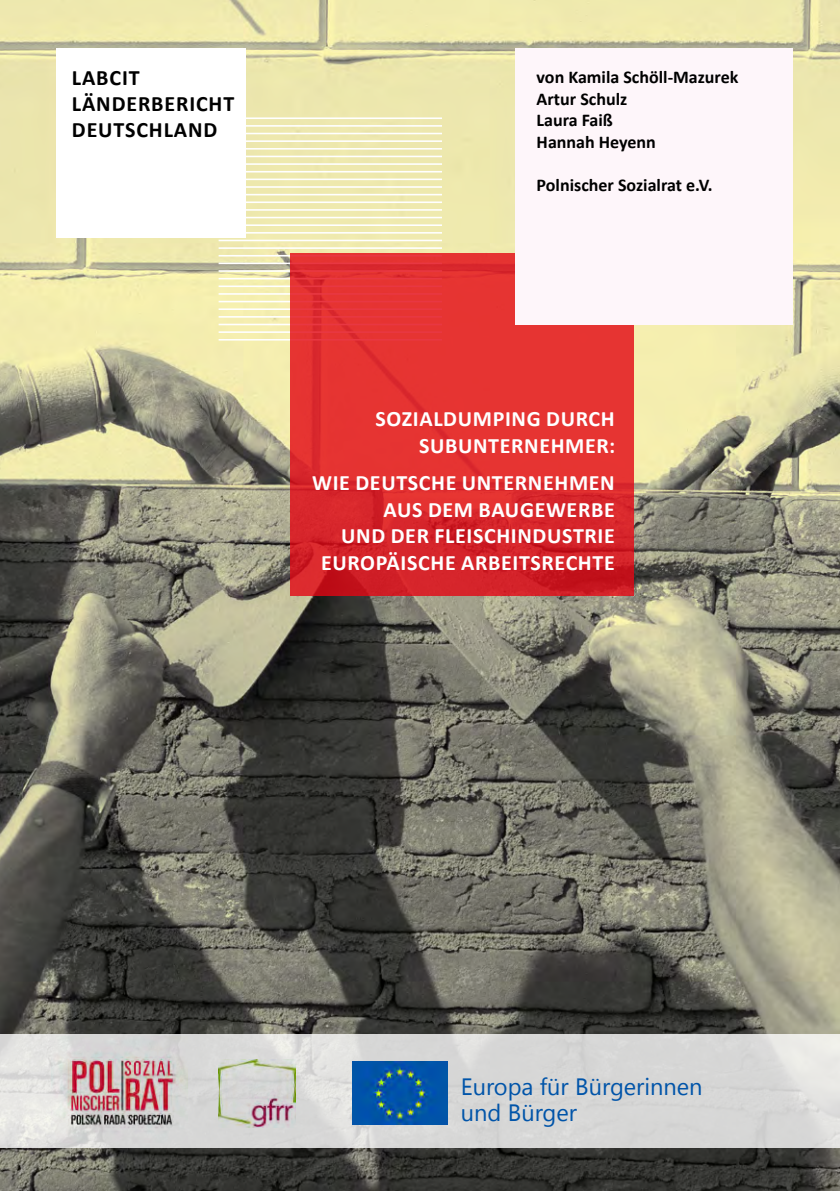
<style>
.page{position:relative;width:840px;height:1191px;background:#fff}
.page>*{position:absolute;margin:0;border:0;box-sizing:border-box;transform-origin:0 0}
.t1{font:23.6px "Segoe UI";color:#0054a9}
.t2{font:700 22px/26.4px "Calibri";letter-spacing:.03em;color:#fff;text-align:right}
.t3{font:700 22px/26.4px "Calibri";letter-spacing:.04em;color:#000}
.t4{font:700 18px "Calibri";color:#000}
</style>
<div class="page">
<img style="left:0;top:0;width:839px;height:1191px">
<hr style="left:218px;top:117px;width:224px;height:2px;background:#fff">
<hr style="left:218px;top:125px;width:224px;height:2px;background:#fff">
<hr style="left:218px;top:133px;width:224px;height:1px;background:#fff">
<hr style="left:218px;top:140px;width:224px;height:2px;background:#fff">
<hr style="left:218px;top:148px;width:224px;height:2px;background:#fff">
<hr style="left:218px;top:156px;width:224px;height:1px;background:#fff">
<hr style="left:218px;top:163px;width:224px;height:2px;background:#fff">
<hr style="left:218px;top:171px;width:224px;height:1px;background:#fff">
<hr style="left:218px;top:178px;width:224px;height:2px;background:#fff">
<hr style="left:218px;top:186px;width:224px;height:2px;background:#fff">
<hr style="left:218px;top:201px;width:224px;height:2px;background:#fff">
<hr style="left:218px;top:217px;width:224px;height:1px;background:#fff">
<hr style="left:218px;top:232px;width:224px;height:2px;background:#fff">
<hr style="left:218px;top:247px;width:224px;height:2px;background:#fff">
<hr style="left:218px;top:262px;width:224px;height:2px;background:#fff">
<hr style="left:218px;top:278px;width:224px;height:1px;background:#fff">
<hr style="left:218px;top:293px;width:224px;height:2px;background:#fff">
<hr style="left:218px;top:308px;width:224px;height:2px;background:#fff">
<hr style="left:218px;top:324px;width:224px;height:1px;background:#fff">
<hr style="left:218px;top:339px;width:224px;height:1px;background:#fff">
<hr style="left:218px;top:331px;width:224px;height:2px;background:#fff">
<hr style="left:218px;top:316px;width:224px;height:2px;background:#fff">
<hr style="left:218px;top:301px;width:224px;height:1px;background:#fff">
<hr style="left:218px;top:285px;width:224px;height:2px;background:#fff">
<hr style="left:218px;top:270px;width:224px;height:2px;background:#fff">
<hr style="left:218px;top:255px;width:224px;height:1px;background:#fff">
<hr style="left:218px;top:240px;width:224px;height:1px;background:#fff">
<hr style="left:218px;top:224px;width:224px;height:2px;background:#fff">
<hr style="left:218px;top:209px;width:224px;height:2px;background:#fff">
<hr style="left:218px;top:194px;width:224px;height:1px;background:#fff">
<svg style="left:290px;top:252px;width:343px;height:343px;background:#df2d2f"></svg>
<div style="left:55px;top:48px;width:190px;height:189px;background:#fff"></div>
<svg style="left:0;top:1034px;width:839px;height:113px;background:#d9d9d8"></svg>
<img style="left:352px;top:1061px;width:95px;height:63px">
<div style="left:515px;top:48px;width:276px;height:277px;background:#fef6fa"></div>
<img style="left:52px;top:1036px;width:135px;height:106px">
<img style="left:219px;top:1059px;width:76px;height:68px">
<p class="t3" style="left:72px;top:64px;width:164px">LABCIT<br>LÄNDERBERICHT<br>DEUTSCHLAND</p>
<p class="t4" style="left:536px;top:66px;width:203px">von Kamila Schöll-Mazurek</p>
<p class="t4" style="left:536px;top:87px;width:92px">Artur Schulz</p>
<p class="t4" style="left:536px;top:109px;width:78px">Laura Faiß</p>
<p class="t4" style="left:536px;top:130px;width:121px">Hannah Heyenn</p>
<p class="t4" style="left:536px;top:174px;width:177px">Polnischer Sozialrat e.V.</p>
<p class="t2" style="left:375px;top:406px;width:241px">SOZIALDUMPING DURCH<br>SUBUNTERNEHMER:</p>
<p class="t2" style="left:312px;top:470px;width:304px">WIE DEUTSCHE UNTERNEHMEN</p>
<p class="t2" style="left:321px;top:496px;width:295px">AUS DEM BAUGEWERBE<br>UND DER FLEISCHINDUSTRIE<br>EUROPÄISCHE ARBEITSRECHTE</p>
<p class="t1" style="left:460px;top:1070px;width:243px">Europa für Bürgerinnen</p>
<p class="t1" style="left:460px;top:1096px;width:118px">und Bürger</p>
</div>
